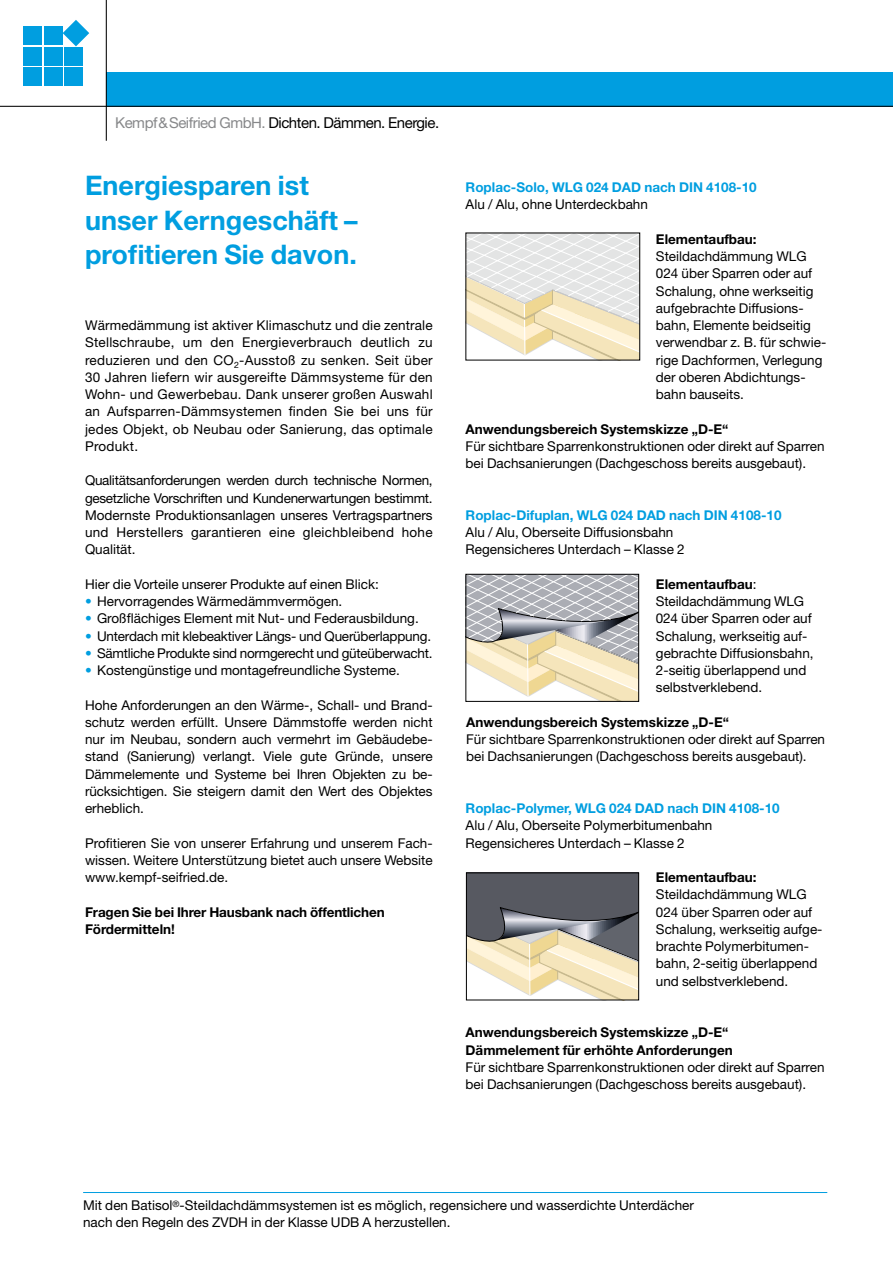
<style>
.page{position:relative;width:893px;height:1263px;background:#fff}
.page>*{position:absolute;margin:0;border:0;box-sizing:border-box;transform-origin:0 0}
.t1{font:700 27px/34.5px "Helvetica Neue LT";color:#009ee0}
.t2{font:15px "Helvetica Neue LT";letter-spacing:-.03em;color:#000}
.t3{font:13.5px/17.2px "Helvetica Neue LT";color:#000}
.t4{font:700 13.5px/17.2px "Helvetica Neue LT";color:#000}
.t5{font:700 13.5px "Helvetica Neue LT";color:#009ee0}
.t6{font:13.5px "Helvetica Neue LT";letter-spacing:-.02em;color:#000}
.s1{color:#87888a}
.s2{color:#009ee0}
.s3{font-weight:700}
</style>
<div class="page">
<div style="left:106px;top:73px;width:787px;height:34px;background:#009ee0"></div>
<hr style="left:106px;top:0;width:1px;height:141px;background:#000">
<hr style="left:0;top:106px;width:893px;height:1px;background:#000">
<div style="left:23px;top:26px;width:19px;height:19px;background:#009ee0"></div>
<div style="left:23px;top:47px;width:19px;height:18px;background:#009ee0"></div>
<div style="left:23px;top:67px;width:19px;height:19px;background:#009ee0"></div>
<div style="left:44px;top:26px;width:18px;height:19px;background:#009ee0"></div>
<div style="left:44px;top:47px;width:18px;height:18px;background:#009ee0"></div>
<svg style="left:63px;top:20px;width:26px;height:26px"></svg>
<div style="left:64px;top:47px;width:19px;height:18px;background:#009ee0"></div>
<div style="left:64px;top:67px;width:19px;height:19px;background:#009ee0"></div>
<div style="left:44px;top:67px;width:18px;height:19px;background:#009ee0"></div>
<svg style="left:468px;top:235px;width:170px;height:123px"></svg>
<svg style="left:468px;top:576px;width:169px;height:124px;background:#d0cbc0"></svg>
<div style="left:466px;top:574px;width:173px;height:128px;border:1px solid #000"></div>
<svg style="left:468px;top:875px;width:169px;height:123px;background:#a5a197"></svg>
<hr style="left:529px;top:944px;width:1px;height:52px;background:#fff">
<div style="left:466px;top:873px;width:173px;height:127px;border:1px solid #000"></div>
<hr style="left:83px;top:1192px;width:744px;height:1px;background:#009ee0">
<p class="t2" style="left:115px;top:113px;width:326px"><span class="s1">Kempf&amp;Seifried GmbH.</span> Dichten. Dämmen. Energie.</p>
<h1 class="t1" style="left:85px;top:168px;width:274px">Energiesparen ist unser Kerngeschäft – profitieren Sie davon.</h1>
<p class="t5" style="left:466px;top:179px;width:293px">Roplac-Solo, WLG 024 DAD nach DIN 4108-10</p>
<p class="t3" style="left:466px;top:196px;width:184px">Alu / Alu, ohne Unterdeckbahn</p>
<p class="t4" style="left:656px;top:230px;width:102px">Elementaufbau:</p>
<p class="t3" style="left:656px;top:247px;width:172px">Steildachdämmung WLG<br>024 über Sparren oder auf<br>Schalung, ohne werkseitig aufgebrachte Diffusions&shy;bahn, Elemente beidseitig verwendbar z. B. für schwie&shy;rige Dachformen, Verlegung der oberen Abdichtungs&shy;bahn bauseits.</p>
<p class="t3" style="left:85px;top:316px;width:349px;text-align:justify">Wärmedämmung ist aktiver Klimaschutz und die zentrale Stellschraube, um den Energieverbrauch deutlich zu reduzieren und den CO<sub>2</sub>-Ausstoß zu senken. Seit über 30 Jahren liefern wir ausgereifte Dämmsysteme für den Wohn- und Gewerbebau. Dank unserer großen Auswahl an Aufsparren-Dämmsystemen finden Sie bei uns für jedes Objekt, ob Neubau oder Sanierung, das optimale Produkt.</p>
<p class="t3" style="left:85px;top:472px;width:349px;text-align:justify">Qualitätsanforderungen werden durch technische Normen, gesetzliche Vorschriften und Kundenerwartungen bestimmt.<br>Modernste Produktionsanlagen unseres Vertragspartners und Herstellers garantieren eine gleichbleibend hohe Qualität.</p>
<p class="t3" style="left:85px;top:575px;width:295px">Hier die Vorteile unserer Produkte auf einen Blick:</p>
<p class="t3" style="left:85px;top:592px;width:259px"><span class="s2">•</span> Hervorragendes Wärmedämmvermögen.</p>
<p class="t3" style="left:85px;top:610px;width:335px"><span class="s2">•</span> Großflächiges Element mit Nut- und Federausbildung.</p>
<p class="t3" style="left:85px;top:627px;width:348px"><span class="s2">•</span> Unterdach mit klebeaktiver Längs- und Querüberlappung.</p>
<p class="t6" style="left:85px;top:645px;width:349px"><span class="s2">•</span> Sämtliche Produkte sind normgerecht und güteüberwacht.</p>
<p class="t3" style="left:85px;top:661px;width:316px"><span class="s2">•</span> Kostengünstige und montagefreundliche Systeme.</p>
<p class="t3" style="left:85px;top:696px;width:349px;text-align:justify">Hohe Anforderungen an den Wärme-, Schall- und Brand&shy;schutz werden erfüllt. Unsere Dämmstoffe werden nicht nur im Neubau, sondern auch vermehrt im Gebäudebe&shy;stand (Sanierung) verlangt. Viele gute Gründe, unsere Dämmelemente und Systeme bei Ihren Objekten zu be&shy;rücksichtigen. Sie steigern damit den Wert des Objektes erheblich.</p>
<p class="t3" style="left:85px;top:834px;width:349px;text-align:justify">Profitieren Sie von unserer Erfahrung und unserem Fach&shy;wissen. Weitere Unterstützung bietet auch unsere Website www.kempf-seifried.de.</p>
<p class="t4" style="left:85px;top:903px;width:301px">Fragen Sie bei Ihrer Hausbank nach öffentlichen<br>Fördermitteln!</p>
<p class="t4" style="left:466px;top:420px;width:264px">Anwendungsbereich Systemskizze „D-E“</p>
<p class="t3" style="left:466px;top:437px;width:360px">Für sichtbare Sparrenkonstruktionen oder direkt auf Sparren bei Dachsanierungen (Dachgeschoss bereits ausgebaut).</p>
<p class="t5" style="left:466px;top:507px;width:317px">Roplac-Difuplan, WLG 024 DAD nach DIN 4108-10</p>
<p class="t3" style="left:466px;top:523px;width:221px">Alu / Alu, Oberseite Diffusionsbahn<br>Regensicheres Unterdach – Klasse 2</p>
<p class="t3" style="left:656px;top:575px;width:159px"><span class="s3">Elementaufbau</span>:<br>Steildachdämmung WLG<br>024 über Sparren oder auf<br>Schalung, werkseitig auf&shy;gebrachte Diffusionsbahn,<br>2-seitig überlappend und selbstverklebend.</p>
<p class="t4" style="left:466px;top:713px;width:264px">Anwendungsbereich Systemskizze „D-E“</p>
<p class="t3" style="left:466px;top:731px;width:360px">Für sichtbare Sparrenkonstruktionen oder direkt auf Sparren bei Dachsanierungen (Dachgeschoss bereits ausgebaut).</p>
<p class="t5" style="left:466px;top:800px;width:316px">Roplac-Polymer, WLG 024 DAD nach DIN 4108-10</p>
<p class="t3" style="left:466px;top:817px;width:248px">Alu / Alu, Oberseite Polymerbitumenbahn<br>Regensicheres Unterdach – Klasse 2</p>
<p class="t4" style="left:656px;top:868px;width:102px">Elementaufbau:</p>
<p class="t3" style="left:656px;top:886px;width:168px">Steildachdämmung WLG<br>024 über Sparren oder auf<br>Schalung, werkseitig aufge&shy;brachte Polymerbitumen&shy;bahn, 2-seitig überlappend und selbstverklebend.</p>
<p class="t4" style="left:466px;top:1024px;width:269px">Anwendungsbereich Systemskizze „D-E“<br>Dämmelement für erhöhte Anforderungen</p>
<p class="t3" style="left:466px;top:1058px;width:360px">Für sichtbare Sparrenkonstruktionen oder direkt auf Sparren bei Dachsanierungen (Dachgeschoss bereits ausgebaut).</p>
<p class="t3" style="left:83px;top:1196px;width:612px">Mit den Batisol<sup>®</sup>-Steildachdämmsystemen ist es möglich, regensichere und wasserdichte Unterdächer nach den Regeln des ZVDH in der Klasse UDB A herzustellen.</p>
</div>
